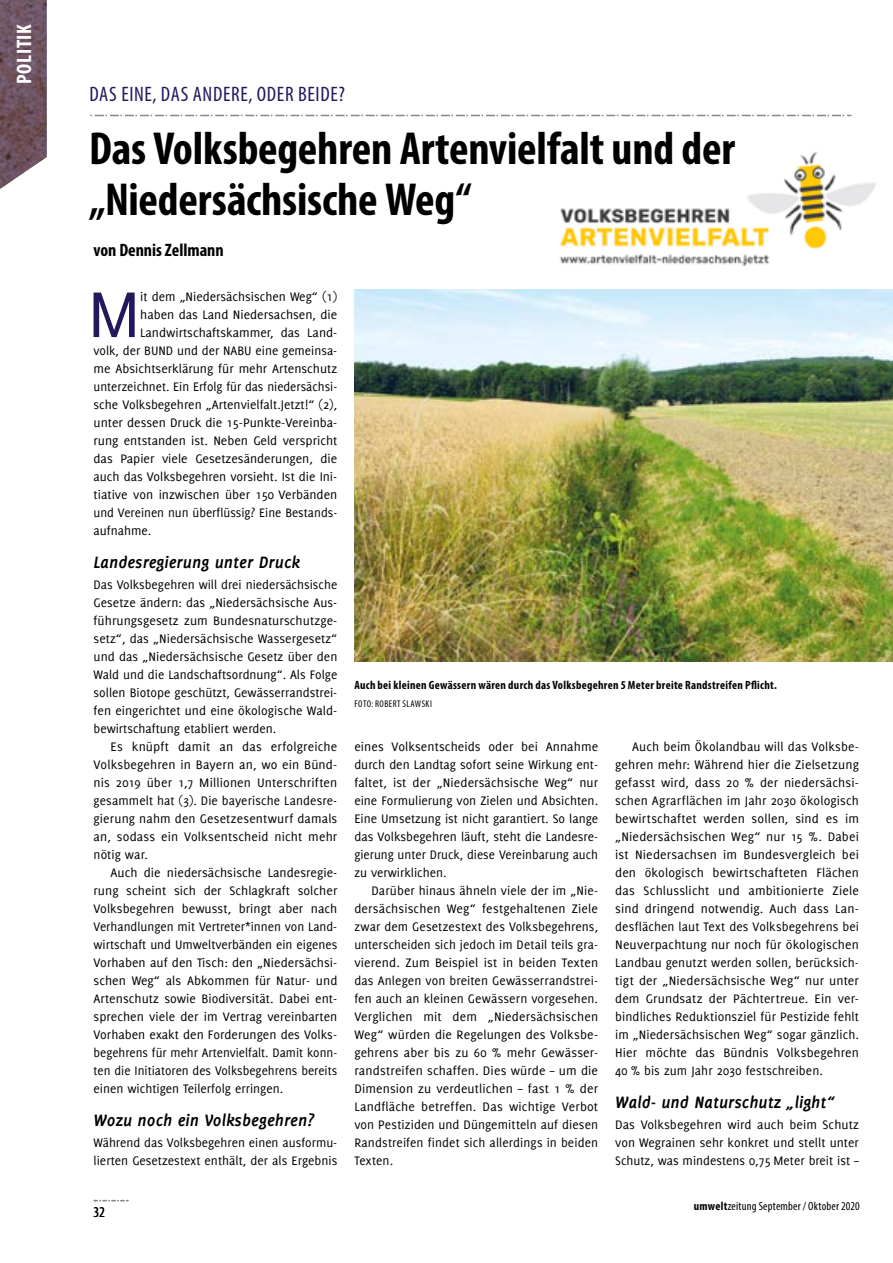
<style>
.page{position:relative;width:893px;height:1263px;background:#fff}
.page>*{position:absolute;margin:0;border:0;box-sizing:border-box;transform-origin:0 0}
.t1{font:70.65px "Delicious";color:#22185b}
.t2{font:700 condensed 46.5px/51px "Myriad Pro";letter-spacing:-.005em;color:#000}
.t3{font:condensed 21px "Myriad Pro";letter-spacing:.03em;color:#22185b}
.t4{font:700 condensed 21px "Myriad Pro";letter-spacing:.03em;color:#fff}
.t5{font:italic 700 18px "Delicious";color:#000}
.t6{font:700 condensed 18px "Myriad Pro";color:#000}
.t7{font:condensed 15px "Myriad Pro";color:#000}
.t8{font:13.5px/18px "Delicious";color:#000;text-align:justify}
.t9{font:700 condensed 12px "Myriad Pro";letter-spacing:.025em;color:#000}
.t10{font:condensed 12px "Myriad Pro";letter-spacing:.015em;color:#000}
.t11{font:condensed 9.75px "Myriad Pro";letter-spacing:.045em;color:#000}
.s1{font-weight:700}
</style>
<div class="page">
<svg style="left:94px;top:1200px;width:34px;height:1px"></svg>
<svg style="left:90px;top:115px;width:761px;height:1px"></svg>
<img style="left:354px;top:289px;width:539px;height:372px">
<img style="left:559px;top:151px;width:317px;height:116px">
<img style="left:0;top:0;width:47px;height:189px">
<h3 class="t4" style="left:11px;top:84px;width:61px;rotate:-90deg">POLITIK</h3>
<h3 class="t3" style="left:90px;top:81px;width:257px">DAS EINE, DAS ANDERE, ODER BEIDE?</h3>
<h2 class="t2" style="left:89px;top:122px;width:647px">Das Volksbegehren Artenvielfalt und der „Niedersächsische Weg“</h2>
<h3 class="t6" style="left:94px;top:239px;width:132px">von Dennis Zellmann</h3>
<h1 class="t1" style="left:88px;top:274px;width:54px">M</h1>
<p class="t8" style="left:140px;top:287px;width:199px">it dem „Niedersächsischen Weg“ (1)</p>
<p class="t8" style="left:140px;top:305px;width:199px">haben das Land Niedersachsen, die</p>
<p class="t8" style="left:140px;top:323px;width:199px">Landwirtschaftskammer, das Land-</p>
<p class="t8" style="left:94px;top:341px;width:245px">volk, der BUND und der NABU eine gemeinsa-</p>
<p class="t8" style="left:94px;top:359px;width:245px">me Absichtserklärung für mehr Artenschutz</p>
<p class="t8" style="left:94px;top:377px;width:245px">unterzeichnet. Ein Erfolg für das niedersächsi-</p>
<p class="t8" style="left:94px;top:395px;width:245px">sche Volksbegehren „Artenvielfalt.Jetzt!“ (2),</p>
<p class="t8" style="left:94px;top:413px;width:245px">unter dessen Druck die 15-Punkte-Vereinba-</p>
<p class="t8" style="left:94px;top:431px;width:245px">rung entstanden ist. Neben Geld verspricht</p>
<p class="t8" style="left:94px;top:449px;width:245px">das Papier viele Gesetzesänderungen, die</p>
<p class="t8" style="left:94px;top:467px;width:244px">auch das Volksbegehren vorsieht. Ist die Ini-</p>
<p class="t8" style="left:94px;top:485px;width:245px">tiative von inzwischen über 150 Verbänden</p>
<p class="t8" style="left:94px;top:503px;width:245px">und Vereinen nun überflüssig? Eine Bestands-</p>
<p class="t8" style="left:94px;top:521px;width:59px">aufnahme.</p>
<h3 class="t5" style="left:94px;top:552px;width:208px">Landesregierung unter Druck</h3>
<p class="t8" style="left:94px;top:575px;width:245px">Das Volksbegehren will drei niedersächsische Gesetze ändern: das „Niedersächsische Aus&shy;führungsgesetz zum Bundesnaturschutzge&shy;setz“, das „Niedersächsische Wassergesetz“ und das „Niedersächsische Gesetz über den Wald und die Landschaftsordnung“. Als Folge sollen Biotope geschützt, Gewässerrandstrei&shy;fen eingerichtet und eine ökologische Wald&shy;bewirtschaftung etabliert werden.</p>
<p class="t8" style="left:94px;top:737px;width:245px;text-indent:17px">Es knüpft damit an das erfolgreiche Volksbegehren in Bayern an, wo ein Bünd&shy;nis 2019 über 1,7 Millionen Unterschriften gesammelt hat (3). Die bayerische Landesre&shy;gierung nahm den Gesetzesentwurf damals an, sodass ein Volksentscheid nicht mehr nötig war.</p>
<p class="t8" style="left:94px;top:863px;width:245px;text-indent:17px">Auch die niedersächsische Landesregie&shy;rung scheint sich der Schlagkraft solcher Volksbegehren bewusst, bringt aber nach Verhandlungen mit Vertreter*innen von Land&shy;wirtschaft und Umweltverbänden ein eigenes Vorhaben auf den Tisch: den „Niedersächsi&shy;schen Weg“ als Abkommen für Natur- und Artenschutz sowie Biodiversität. Dabei ent&shy;sprechen viele der im Vertrag vereinbarten Vorhaben exakt den Forderungen des Volks&shy;begehrens für mehr Artenvielfalt. Damit konn&shy;ten die Initiatoren des Volksbegehrens bereits einen wichtigen Teilerfolg erringen.</p>
<h3 class="t5" style="left:94px;top:1110px;width:222px">Wozu noch ein Volksbegehren?</h3>
<p class="t8" style="left:94px;top:1133px;width:245px">Während das Volksbegehren einen ausformu&shy;lierten Gesetzestext enthält, der als Ergebnis</p>
<p class="t7" style="left:94px;top:1202px;width:13px">32</p>
<p class="t9" style="left:354px;top:678px;width:424px">Auch bei kleinen Gewässern wären durch das Volksbegehren 5 Meter breite Randstreifen Pflicht.</p>
<p class="t11" style="left:354px;top:698px;width:79px">FOTO: ROBERT SLAWSKI</p>
<p class="t8" style="left:354px;top:737px;width:245px">eines Volksentscheids oder bei Annahme durch den Landtag sofort seine Wirkung ent&shy;faltet, ist der „Niedersächsische Weg“ nur eine Formulierung von Zielen und Absichten.<br>Eine Umsetzung ist nicht garantiert. So lange das Volksbegehren läuft, steht die Landesre&shy;gierung unter Druck, diese Vereinbarung auch zu verwirklichen.</p>
<p class="t8" style="left:354px;top:881px;width:245px;text-indent:17px">Darüber hinaus ähneln viele der im „Nie&shy;dersächsischen Weg“ festgehaltenen Ziele zwar dem Gesetzestext des Volksbegehrens, unterscheiden sich jedoch im Detail teils gra&shy;vierend. Zum Beispiel ist in beiden Texten das Anlegen von breiten Gewässerrandstrei&shy;fen auch an kleinen Gewässern vorgesehen.<br>Verglichen mit dem „Niedersächsischen Weg“ würden die Regelungen des Volksbe&shy;gehrens aber bis zu 60 % mehr Gewässer&shy;randstreifen schaffen. Dies würde – um die Dimension zu verdeutlichen – fast 1 % der Landfläche betreffen. Das wichtige Verbot von Pestiziden und Düngemitteln auf diesen Randstreifen findet sich allerdings in beiden Texten.</p>
<p class="t8" style="left:615px;top:737px;width:245px;text-indent:17px">Auch beim Ökolandbau will das Volksbe&shy;gehren mehr: Während hier die Zielsetzung gefasst wird, dass 20 % der niedersächsi&shy;schen Agrarflächen im Jahr 2030 ökologisch bewirtschaftet werden sollen, sind es im „Niedersächsischen Weg“ nur 15 %. Dabei ist Niedersachsen im Bundesvergleich bei den ökologisch bewirtschafteten Flächen das Schlusslicht und ambitionierte Ziele sind dringend notwendig. Auch dass Lan&shy;desflächen laut Text des Volksbegehrens bei Neuverpachtung nur noch für ökologischen Landbau genutzt werden sollen, berücksich&shy;tigt der „Niedersächsische Weg“ nur unter dem Grundsatz der Pächtertreue. Ein ver&shy;bindliches Reduktionsziel für Pestizide fehlt im „Niedersächsischen Weg“ sogar gänzlich.<br>Hier möchte das Bündnis Volksbegehren 40 % bis zum Jahr 2030 festschreiben.</p>
<h3 class="t5" style="left:615px;top:1092px;width:221px">Wald- und Naturschutz „light“</h3>
<p class="t8" style="left:615px;top:1115px;width:245px">Das Volksbegehren wird auch beim Schutz von Wegrainen sehr konkret und stellt unter Schutz, was mindestens 0,75 Meter breit ist –</p>
<p class="t10" style="left:694px;top:1199px;width:167px"><span class="s1">umwelt</span>zeitung September / Oktober 2020</p>
</div>
